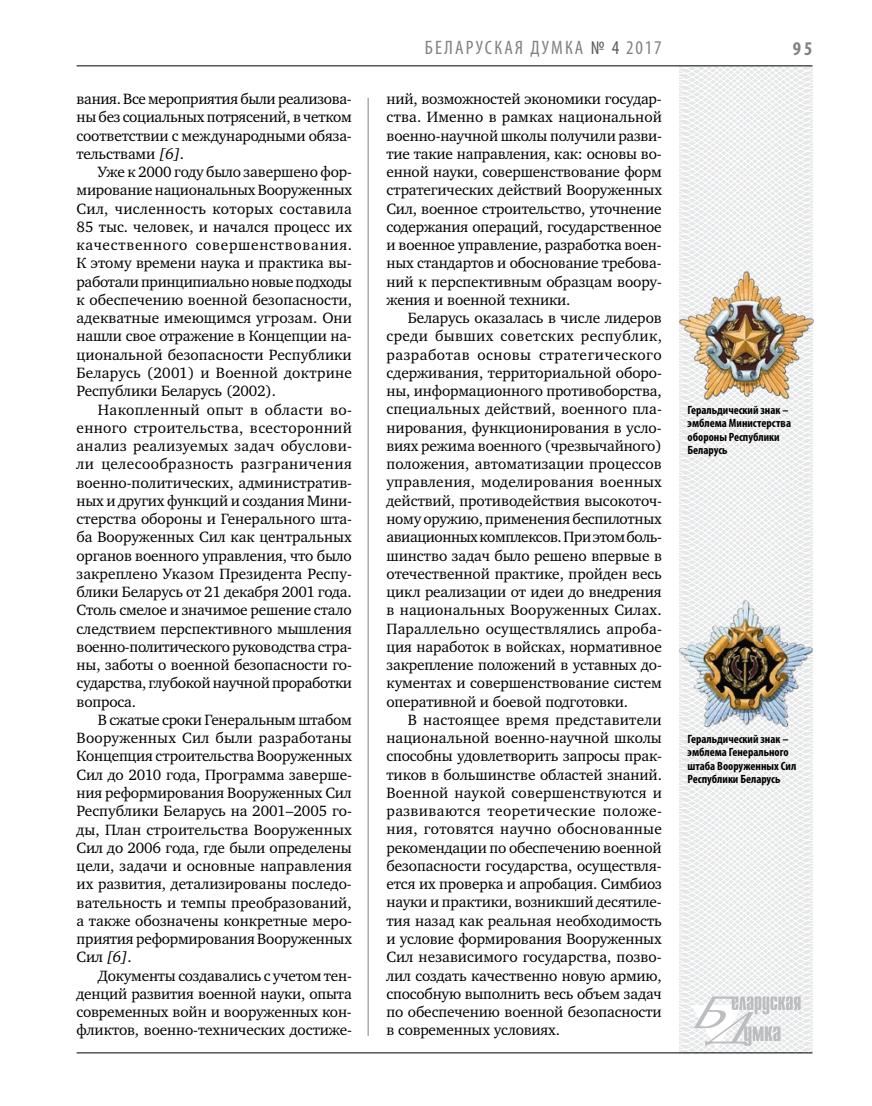
<style>
.page{position:relative;width:872px;height:1106px;background:#fff}
.page>*{position:absolute;margin:0;border:0;box-sizing:border-box;transform-origin:0 0}
.t1{font:condensed 19.5px "Myriad Pro";letter-spacing:.11em;color:#808285}
.t2{font:700 condensed 19.5px "Myriad Pro";color:#808285}
.t3{font:15.3px/18.3px "Charter C";letter-spacing:-.01em;color:#000;text-align:justify}
.t4{font:700 condensed 12px/13.5px "Myriad Pro";color:#000}
.s1{font-style:italic}
.s2{color:#58595b}
</style>
<div class="page">
<hr style="left:368px;top:98px;width:1px;height:938px;background:#808285">
<svg style="left:621px;top:65px;width:192px;height:989px"></svg>
<svg style="left:691px;top:996px;width:109px;height:53px"></svg>
<hr style="left:77px;top:65px;width:735px;height:1px;background:#000">
<hr style="left:77px;top:1052px;width:735px;height:1px;background:#000">
<img style="left:677px;top:597px;width:136px;height:135px">
<img style="left:676px;top:268px;width:138px;height:134px">
<p class="t3" style="left:77px;top:90px;width:277px">вания. Все мероприятия были реализова&shy;ны без социальных потрясений, в четком соответствии с международными обяза&shy;тельствами <span class="s1">[6]</span>.</p>
<p class="t3" style="left:77px;top:163px;width:277px;text-indent:21px">Уже к 2000 году было завершено фор&shy;мирование национальных Вооруженных Сил, численность которых составила 85 тыс. человек, и начался процесс их качественного совершенствования.<br>К этому времени наука и практика вы&shy;работали принципиально новые подходы к обеспечению военной безопасности, адекватные имеющимся угрозам. Они нашли свое отражение в Концепции на&shy;циональной безопасности Республики Беларусь (2001) и Военной доктрине Республики Беларусь (2002).</p>
<p class="t3" style="left:77px;top:400px;width:277px;text-indent:21px">Накопленный опыт в области во&shy;енного строительства, всесторонний анализ реализуемых задач обуслови&shy;ли целесообразность разграничения военно-политических, административ&shy;ных и других функций и создания Мини&shy;стерства обороны и Генерального шта&shy;ба Вооруженных Сил как центральных органов военного управления, что было закреплено Указом Президента Респу&shy;блики Беларусь от 21 декабря 2001 года.<br>Столь смелое и значимое решение стало следствием перспективного мышления военно-политического руководства стра&shy;ны, заботы о военной безопасности го&shy;сударства, глубокой научной проработки вопроса.</p>
<p class="t3" style="left:77px;top:710px;width:277px;text-indent:21px">В сжатые сроки Генеральным штабом Вооруженных Сил были разработаны Концепция строительства Вооруженных Сил до 2010 года, Программа заверше&shy;ния реформирования Вооруженных Сил Республики Беларусь на 2001–2005 го&shy;ды, План строительства Вооруженных Сил до 2006 года, где были определены цели, задачи и основные направления их развития, детализированы последо&shy;вательность и темпы преобразований, а также обозначены конкретные меро&shy;приятия реформирования Вооруженных Сил <span class="s1">[6]</span>.</p>
<p class="t3" style="left:77px;top:966px;width:277px;text-indent:21px">Документы создавались с учетом тен&shy;денций развития военной науки, опыта современных войн и вооруженных кон&shy;фликтов, военно-технических достиже-</p>
<p class="t1" style="left:425px;top:36px;width:238px">БЕЛА РУСКА Я ДУМКА <span class="s2">№ 4</span> 2017</p>
<p class="t2" style="left:793px;top:37px;width:21px">95</p>
<p class="t3" style="left:386px;top:90px;width:277px">ний, возможностей экономики государ&shy;ства. Именно в рамках национальной военно-научной школы получили разви&shy;тие такие направления, как: основы во&shy;енной науки, совершенствование форм стратегических действий Вооруженных Сил, военное строительство, уточнение содержания операций, государственное и военное управление, разработка воен&shy;ных стандартов и обоснование требова&shy;ний к перспективным образцам воору&shy;жения и военной техники.</p>
<p class="t3" style="left:386px;top:309px;width:277px;text-indent:21px">Беларусь оказалась в числе лидеров среди бывших советских республик, разработав основы стратегического сдерживания, территориальной оборо&shy;ны, информационного противоборства, специальных действий, военного пла&shy;нирования, функционирования в усло&shy;виях режима военного (чрезвычайного) положения, автоматизации процессов управления, моделирования военных действий, противодействия высокоточ&shy;ному оружию, применения беспилотных авиационных комплексов. При этом боль&shy;шинство задач было решено впервые в отечественной практике, пройден весь цикл реализации от идеи до внедрения в национальных Вооруженных Силах.<br>Параллельно осуществлялись апроба&shy;ция наработок в войсках, нормативное закрепление положений в уставных до&shy;кументах и совершенствование систем оперативной и боевой подготовки.</p>
<p class="t3" style="left:386px;top:710px;width:277px;text-indent:21px">В настоящее время представители национальной военно-научной школы способны удовлетворить запросы прак&shy;тиков в большинстве областей знаний.<br>Военной наукой совершенствуются и развиваются теоретические положе&shy;ния, готовятся научно обоснованные рекомендации по обеспечению военной безопасности государства, осуществля&shy;ется их проверка и апробация. Симбиоз науки и практики, возникший десятиле&shy;тия назад как реальная необходимость и условие формирования Вооруженных Сил независимого государства, позво&shy;лил создать качественно новую армию, способную выполнить весь объем задач по обеспечению военной безопасности в современных условиях.</p>
<p class="t4" style="left:687px;top:403px;width:105px">Геральдический знак – эмблема Министерства обороны Республики<br>Беларусь</p>
<p class="t4" style="left:687px;top:731px;width:110px">Геральдический знак – эмблема Генерального штаба Вооруженных Сил<br>Республики Беларусь</p>
</div>
